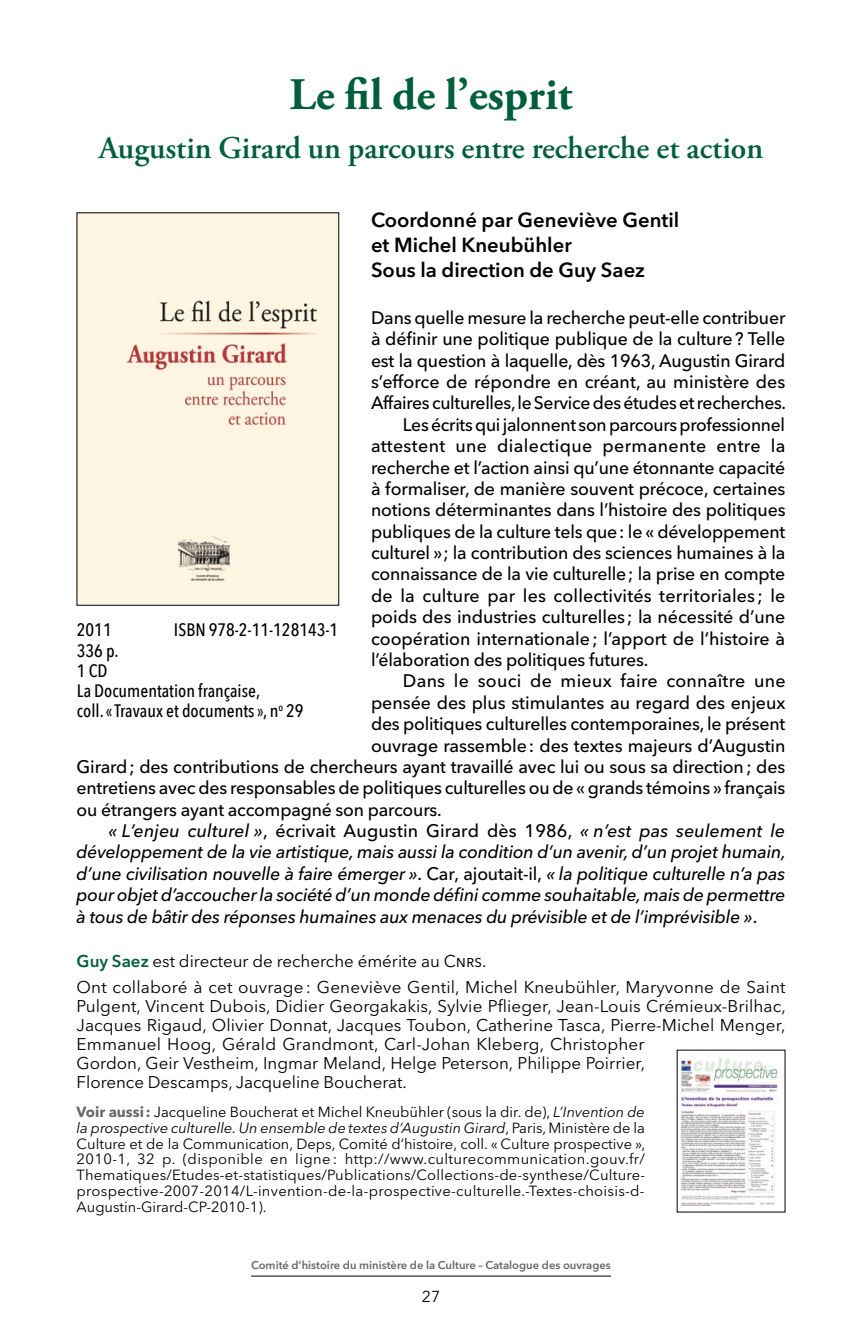
<style>
.page{position:relative;width:862px;height:1340px;background:#fff}
.page>*{position:absolute;margin:0;border:0;box-sizing:border-box;transform-origin:0 0}
._01-Titre{font:700 45px "Adobe Garamond Pro";color:#005f3b}
._01-Titre-2{font:600 31.5px "Adobe Garamond Pro";color:#005f3b}
._02-Auteur{font:600 20.25px/24.8px "Avenir Next LT Pro";color:#000}
._02-Auteurs-suite{font:600 20.25px "Avenir Next LT Pro";color:#000}
._03-Résumé{font:500 18px/21.4px "Avenir Next LT Pro";letter-spacing:-.01em;color:#000;text-align:justify}
._03-Résumé-2{font:italic 500 18px/21.4px "Avenir Next LT Pro";letter-spacing:-.01em;color:#000;text-align:justify}
._03-Résumé-Début{font:500 18px/21.4px "Avenir Next LT Pro";letter-spacing:-.015em;color:#000;text-align:justify}
._05-ref{font:500 18px/20.2px "Avenir Next Condensed";color:#000}
._03-Résumé-3{font:500 18px "Avenir Next LT Pro";letter-spacing:.015em;color:#000}
._04-Auteurs_ref_suite{font:16.88px/19.1px "Avenir Next LT Pro";letter-spacing:.005em;color:#000}
._04-Auteurs_réf{font:16.88px "Avenir Next LT Pro";color:#000}
.t1{font:15.75px "Avenir Next LT Pro";color:#000}
._06-Voir_aussi{font:14.62px/15.8px "Avenir Next LT Pro";letter-spacing:.02em;color:#000;text-align:justify}
.t2{font:600 11.25px "Avenir Next LT Pro";color:#686868}
.s1{font-style:normal}
.s2{font-weight:600;color:#005f3b}
.s3{font-weight:700;color:#686868}
.s4{font-style:italic}
</style>
<div class="page">
<hr style="left:251px;top:1275px;width:359px;height:1px;background:#000">
<img style="left:79px;top:214px;width:258px;height:389px">
<img style="left:680px;top:1058px;width:98px;height:147px">
<p class="_01-Titre" style="left:289px;top:69px;width:284px">Le fil de l’esprit</p>
<p class="_01-Titre-2" style="left:99px;top:130px;width:665px">Augustin Girard un parcours entre recherche et action</p>
<p class="_02-Auteur" style="left:371px;top:208px;width:309px">Coordonné par Geneviève Gentil et Michel Kneubühler</p>
<p class="_02-Auteurs-suite" style="left:371px;top:257px;width:275px">Sous la direction de Guy Saez</p>
<p class="_03-Résumé-Début" style="left:371px;top:307px;width:416px">Dans quelle mesure la recherche peut-elle contribuer à définir une politique publique de la culture? Telle est la question à laquelle, dès 1963, Augustin Girard s’efforce de répondre en créant, au ministère des Affaires culturelles, le Service des études et recherches.</p>
<p class="_03-Résumé" style="left:371px;top:414px;width:416px;text-indent:32px">Les écrits qui jalonnent son parcours professionnel attestent une dialectique permanente entre la recherche et l’action ainsi qu’une étonnante capacité à formaliser, de manière souvent précoce, certaines notions déterminantes dans l’histoire des politiques publiques de la culture tels que: le « développement culturel »; la contribution des sciences humaines à la connaissance de la vie culturelle; la prise en compte de la culture par les collectivités territoriales ; le poids des industries culturelles ; la nécessité d’une coopération internationale; l’apport de l’histoire à l’élaboration des politiques futures.</p>
<p class="_03-Résumé-3" style="left:402px;top:670px;width:384px">Dans le souci de mieux faire connaître une</p>
<p class="_03-Résumé" style="left:371px;top:691px;width:416px">pensée des plus stimulantes au regard des enjeux</p>
<p class="_03-Résumé" style="left:371px;top:713px;width:415px">des politiques culturelles contemporaines, le présent</p>
<p class="_03-Résumé" style="left:371px;top:734px;width:416px">ouvrage rassemble: des textes majeurs d’Augustin</p>
<p class="_03-Résumé" style="left:77px;top:756px;width:709px">Girard; des contributions de chercheurs ayant travaillé avec lui ou sous sa direction; des</p>
<p class="_03-Résumé" style="left:77px;top:777px;width:709px">entretiens avec des responsables de politiques culturelles ou de « grands témoins » français</p>
<p class="_03-Résumé" style="left:77px;top:798px;width:366px">ou étrangers ayant accompagné son parcours.</p>
<p class="_03-Résumé-2" style="left:77px;top:820px;width:710px;text-indent:32px">« L’enjeu culturel »<span class="s1">, écrivait Augustin Girard dès 1986,</span> « n’est pas seulement le développement de la vie artistique, mais aussi la condition d’un avenir, d’un projet humain, d’une civilisation nouvelle à faire émerger »<span class="s1">. Car, ajoutait-il,</span> « la politique culturelle n’a pas pour objet d’accoucher la société d’un monde défini comme souhaitable, mais de permettre à tous de bâtir des réponses humaines aux menaces du prévisible et de l’imprévisible »<span class="s1">.</span></p>
<p class="_04-Auteurs_réf" style="left:77px;top:951px;width:411px"><span class="s2">Guy Saez</span> est directeur de recherche émérite au Cnrs.</p>
<p class="_04-Auteurs_ref_suite" style="left:77px;top:977px;width:710px">Ont collaboré à cet ouvrage: Geneviève Gentil, Michel Kneubühler, Maryvonne de Saint Pulgent, Vincent Dubois, Didier Georgakakis, Sylvie Pflieger, Jean-Louis Crémieux-Brilhac, Jacques Rigaud, Olivier Donnat, Jacques Toubon, Catherine Tasca, Pierre-Michel Menger, Emmanuel Hoog, Gérald Grandmont, Carl-Johan Kleberg, Christopher<br>Gordon, Geir Vestheim, Ingmar Meland, Helge Peterson, Philippe Poirrier,<br>Florence Descamps, Jacqueline Boucherat.</p>
<p class="_06-Voir_aussi" style="left:77px;top:1103px;width:570px"><span class="s3">Voir aussi:</span> Jacqueline Boucherat et Michel Kneubühler (sous la dir. de), <span class="s4">L’Invention de la prospective culturelle. Un ensemble de textes d’Augustin Girard</span>, Paris, Ministère de la Culture et de la Communication, Deps, Comité d’histoire, coll. « Culture prospective », 2010-1, 32 p. (disponible en ligne : http://www.culturecommunication.gouv.fr/ Thematiques/Etudes-et-statistiques/Publications/Collections-de-synthese/Culture&shy;prospective-2007-2014/L-invention-de-la-prospective-culturelle.-Textes-choisis-d-Augustin-Girard-CP-2010-1).</p>
<p class="_05-ref" style="left:77px;top:620px;width:36px">2011</p>
<p class="_05-ref" style="left:174px;top:620px;width:166px">ISBN 978-2-11-128143-1</p>
<p class="_05-ref" style="left:77px;top:640px;width:43px">336 p.</p>
<p class="_05-ref" style="left:77px;top:660px;width:185px">1 CD<br>La Documentation française,</p>
<p class="_05-ref" style="left:77px;top:701px;width:228px">coll. «Travaux et documents», n<sup>o</sup> 29</p>
<p class="t2" style="left:251px;top:1258px;width:361px">Comité d’histoire du ministère de la Culture – Catalogue des ouvrages</p>
<p class="t1" style="left:421px;top:1287px;width:20px">27</p>
</div>
